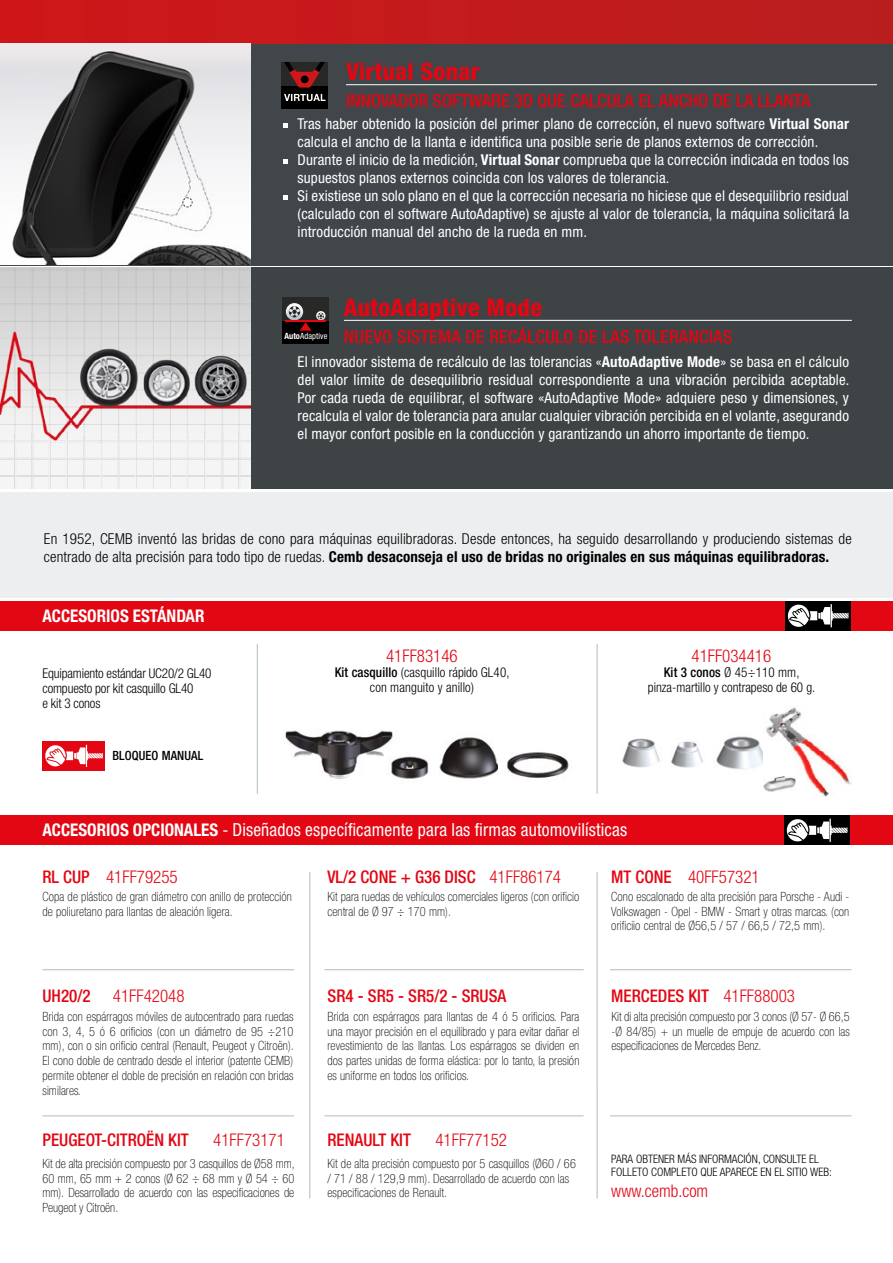
<style>
.page{position:relative;width:893px;height:1263px;background:#fff}
.page>*{position:absolute;margin:0;border:0;box-sizing:border-box;transform-origin:0 0}
.t1{font:800 condensed 24px "Helvetica Neue LT Std";letter-spacing:.01em;color:#e30613}
.t2{font:500 condensed 18px "Helvetica Neue LT Std";color:#e30613}
.t3{font:condensed 18px "Helvetica Neue LT Std";letter-spacing:.01em;color:#fff}
.t4{font:500 condensed 17.4px "Helvetica Neue LT Std";color:#e30613}
.t5{font:300 condensed 17.4px "Helvetica Neue LT Std";color:#e30613}
.t6{font:700 condensed 17.4px "Helvetica Neue LT Std";color:#fff}
.t7{font:condensed 15px/18px "Helvetica Neue LT Std";letter-spacing:.01em;color:#fff;text-align:justify}
.t8{font:300 condensed 15px/18px "Helvetica Neue LT Std";letter-spacing:.01em;color:#000}
.t9{font:300 condensed 13.5px/15px "Helvetica Neue LT Std";color:#000;text-align:center}
.t10{font:100 condensed 12.75px/14.7px "Helvetica Neue LT Std";letter-spacing:.01em;color:#000;text-align:justify}
.t11{font:500 condensed 12.75px "Helvetica Neue LT Std";letter-spacing:.01em;color:#000}
.t12{font:300 condensed 11.7px/13.5px "Helvetica Neue LT Std";color:#000}
.t13{font:condensed 8.7px "Helvetica Neue LT Std";letter-spacing:.01em;color:#fff}
.s1{font-weight:700}
.s2{font-weight:700;font-size:15.75px}
.s3{font-weight:500}
.s4{font-weight:700;font-size:17.4px}
.s5{font-size:17.4px}
.s6{font-weight:300}
</style>
<div class="page">
<svg style="left:0;top:0;width:893px;height:44px;background:#c41b1c"></svg>
<div style="left:0;top:44px;width:893px;height:221px;background:#404649"></div>
<div style="left:1px;top:268px;width:892px;height:221px;background:#3e4346"></div>
<img style="left:0;top:268px;width:250px;height:221px">
<div style="left:283px;top:321px;width:46px;height:23px;background:#000"></div>
<div style="left:283px;top:298px;width:46px;height:23px;background:#282827"></div>
<svg style="left:286px;top:303px;width:40px;height:28px"></svg>
<img style="left:0;top:44px;width:250px;height:221px">
<svg style="left:182px;top:197px;width:11px;height:11px"></svg>
<div style="left:281px;top:85px;width:47px;height:23px;background:#000"></div>
<div style="left:281px;top:62px;width:47px;height:23px;background:#282827"></div>
<svg style="left:284px;top:94px;width:42px;height:7px"></svg>
<svg style="left:284px;top:62px;width:41px;height:26px"></svg>
<div style="left:301px;top:76px;width:8px;height:7px;background:#000;border-radius:50%"></div>
<div style="left:0;top:815px;width:893px;height:30px;background:#e30613"></div>
<hr style="left:309px;top:872px;width:1px;height:326px;background:#aebcc5">
<hr style="left:597px;top:872px;width:1px;height:326px;background:#aebcc5">
<hr style="left:43px;top:969px;width:251px;height:1px;background:#aebcc5">
<hr style="left:325px;top:969px;width:259px;height:1px;background:#aebcc5">
<hr style="left:610px;top:969px;width:241px;height:1px;background:#aebcc5">
<hr style="left:43px;top:1115px;width:251px;height:1px;background:#aebcc5">
<hr style="left:325px;top:1115px;width:259px;height:1px;background:#aebcc5">
<hr style="left:610px;top:1115px;width:241px;height:1px;background:#aebcc5">
<div style="left:784px;top:815px;width:65px;height:30px;background:#000"></div>
<svg style="left:786px;top:818px;width:61px;height:24px"></svg>
<div style="left:0;top:492px;width:893px;height:105px;background:#edeeef"></div>
<div style="left:0;top:601px;width:893px;height:30px;background:#e30613"></div>
<div style="left:785px;top:601px;width:65px;height:30px;background:#000"></div>
<svg style="left:787px;top:604px;width:62px;height:24px"></svg>
<div style="left:43px;top:741px;width:62px;height:30px;background:#e30613"></div>
<img style="left:285px;top:730px;width:108px;height:49px">
<img style="left:382px;top:756px;width:47px;height:23px">
<img style="left:439px;top:737px;width:58px;height:42px">
<img style="left:507px;top:752px;width:62px;height:26px">
<svg style="left:45px;top:744px;width:58px;height:23px"></svg>
<hr style="left:257px;top:644px;width:1px;height:150px;background:#aebcc5">
<hr style="left:597px;top:644px;width:1px;height:150px;background:#aebcc5">
<img style="left:622px;top:736px;width:141px;height:33px">
<img style="left:766px;top:707px;width:86px;height:90px">
<img style="left:763px;top:777px;width:33px;height:14px">
<hr style="left:344px;top:320px;width:508px;height:1px;background:#fff">
<svg style="left:283px;top:123px;width:5px;height:5px"></svg>
<svg style="left:283px;top:159px;width:5px;height:5px"></svg>
<svg style="left:283px;top:195px;width:5px;height:5px"></svg>
<hr style="left:346px;top:84px;width:531px;height:1px;background:#fff">
<h1 class="t1" style="left:346px;top:57px;width:135px">Virtual Sonar</h1>
<h2 class="t2" style="left:346px;top:90px;width:466px">INNOVADOR SOFTWARE 3D QUE CALCULA EL ANCHO DE LA LLANTA</h2>
<p class="t7" style="left:298px;top:115px;width:553px;text-align:left">Tras haber obtenido la posición del primer plano de corrección, el nuevo software <span class="s1">Virtual Sonar </span>calcula el ancho de la llanta e identifica una posible serie de planos externos de corrección.<br>Durante el inicio de la medición, <span class="s1">Virtual Sonar</span> comprueba que la corrección indicada en todos los supuestos planos externos coincida con los valores de tolerancia.<br>Si existiese un solo plano en el que la corrección necesaria no hiciese que el desequilibrio residual (calculado con el software AutoAdaptive) se ajuste al valor de tolerancia, la máquina solicitará la introducción manual del ancho de la rueda en mm.</p>
<p class="t13" style="left:284px;top:331px;width:45px"><span class="s1">Auto</span>Adaptive</p>
<h1 class="t1" style="left:344px;top:292px;width:199px">AutoAdaptive Mode</h1>
<h2 class="t2" style="left:344px;top:326px;width:390px">NUEVO SISTEMA DE RECÁLCULO DE LAS TOLERANCIAS</h2>
<p class="t7" style="left:298px;top:352px;width:553px">El innovador sistema de recálculo de las tolerancias «<span class="s1">AutoAdaptive Mode</span>» se basa en el cálculo del valor límite de desequilibrio residual correspondiente a una vibración percibida aceptable.<br>Por cada rueda de equilibrar, el software «AutoAdaptive Mode» adquiere peso y dimensiones, y recalcula el valor de tolerancia para anular cualquier vibración percibida en el volante, asegurando el mayor confort posible en la conducción y garantizando un ahorro importante de tiempo.</p>
<p class="t8" style="left:44px;top:529px;width:809px">En 1952, CEMB inventó las bridas de cono para máquinas equilibradoras. Desde entonces, ha seguido desarrollando y produciendo sistemas de centrado de alta precisión para todo tipo de ruedas. <span class="s1">Cemb desaconseja el uso de bridas no originales en sus máquinas equilibradoras</span><span class="s2">.</span></p>
<h3 class="t6" style="left:43px;top:606px;width:163px">ACCESORIOS ESTÁNDAR</h3>
<p class="t9" style="left:42px;top:665px;width:171px;text-align:left">Equipamiento estándar UC20/2 GL40 compuesto por kit casquillo GL40<br>e kit 3 conos</p>
<p class="t11" style="left:112px;top:748px;width:92px">BLOQUEO MANUAL</p>
<h3 class="t5" style="left:386px;top:646px;width:73px">41FF83146</h3>
<p class="t9" style="left:335px;top:664px;width:176px"><span class="s3">Kit casquillo</span> (casquillo rápido GL40, con manguito y anillo)</p>
<h3 class="t5" style="left:691px;top:646px;width:81px">41FF034416</h3>
<p class="t9" style="left:648px;top:665px;width:169px"><span class="s3">Kit 3 conos</span> Ø 45÷110 mm, pinza-martillo y contrapeso de 60 g.</p>
<h2 class="t3" style="left:43px;top:819px;width:586px"><span class="s4">ACCESORIOS OPCIONALES</span> <span class="s5">-</span> Diseñados específicamente para las firmas automovilísticas</h2>
<h3 class="t5" style="left:43px;top:866px;width:137px"><span class="s3">RL CUP</span> 41FF79255</h3>
<h3 class="t5" style="left:611px;top:866px;width:150px"><span class="s3">MT CONE</span> 40FF57321</h3>
<h3 class="t4" style="left:327px;top:866px;width:235px">VL/2 CONE + G36 DISC <span class="s6">41FF86174</span></h3>
<p class="t10" style="left:43px;top:889px;width:251px">Copa de plástico de gran diámetro con anillo de protección de poliuretano para llantas de aleación ligera.</p>
<p class="t10" style="left:327px;top:889px;width:253px">Kit para ruedas de vehículos comerciales ligeros (con orificio central de Ø 97 ÷ 170 mm).</p>
<h3 class="t4" style="left:43px;top:986px;width:50px">UH20/2</h3>
<h3 class="t5" style="left:113px;top:986px;width:73px">41FF42048</h3>
<h3 class="t4" style="left:328px;top:986px;width:180px">SR4 - SR5 - SR5/2 - SRUSA</h3>
<p class="t10" style="left:43px;top:1009px;width:253px">Brida con espárragos móviles de autocentrado para ruedas con 3, 4, 5 ó 6 orificios (con un diámetro de 95 ÷210 mm), con o sin orificio central (Renault, Peugeot y Citroën).<br>El cono doble de centrado desde el interior (patente CEMB) permite obtener el doble de precisión en relación con bridas similares.</p>
<h3 class="t4" style="left:43px;top:1130px;width:148px">PEUGEOT-CITROËN KIT</h3>
<h3 class="t5" style="left:213px;top:1130px;width:73px">41FF73171</h3>
<p class="t10" style="left:43px;top:1156px;width:254px">Kit de alta precisión compuesto por 3 casquillos de Ø58 mm, 60 mm, 65 mm + 2 conos (Ø 62 ÷ 68 mm y Ø 54 ÷ 60 mm). Desarrollado de acuerdo con las especificaciones de Peugeot y Citroën.</p>
<p class="t10" style="left:327px;top:1009px;width:253px">Brida con espárragos para llantas de 4 ó 5 orificios. Para una mayor precisión en el equilibrado y para evitar dañar el revestimiento de las llantas. Los espárragos se dividen en dos partes unidas de forma elástica: por lo tanto, la presión es uniforme en todos los orificios.</p>
<h3 class="t4" style="left:327px;top:1130px;width:85px">RENAULT KIT</h3>
<h3 class="t5" style="left:435px;top:1130px;width:73px">41FF77152</h3>
<p class="t10" style="left:327px;top:1156px;width:250px;text-align:left">Kit de alta precisión compuesto por 5 casquillos (Ø60 / 66 / 71 / 88 / 129,9 mm). Desarrollado de acuerdo con las especificaciones de Renault.</p>
<p class="t10" style="left:611px;top:889px;width:240px">Cono escalonado de alta precisión para Porsche - Audi - Volkswagen - Opel - BMW - Smart y otras marcas. (con orificiio central de Ø56,5 / 57 / 66,5 / 72,5 mm).</p>
<h3 class="t4" style="left:611px;top:986px;width:185px">MERCEDES KIT <span class="s6">41FF88003</span></h3>
<p class="t10" style="left:612px;top:1009px;width:240px">Kit di alta precisión compuesto por 3 conos (Ø 57- Ø 66,5 -Ø 84/85) + un muelle de empuje de acuerdo con las especificaciones de Mercedes Benz.</p>
<p class="t12" style="left:611px;top:1152px;width:222px">PARA OBTENER MÁS INFORMACIÓN, CONSULTE EL<br>FOLLETO COMPLETO QUE APARECE EN EL SITIO WEB:</p>
<h3 class="t5" style="left:611px;top:1181px;width:98px">www.cemb.com</h3>
</div>
